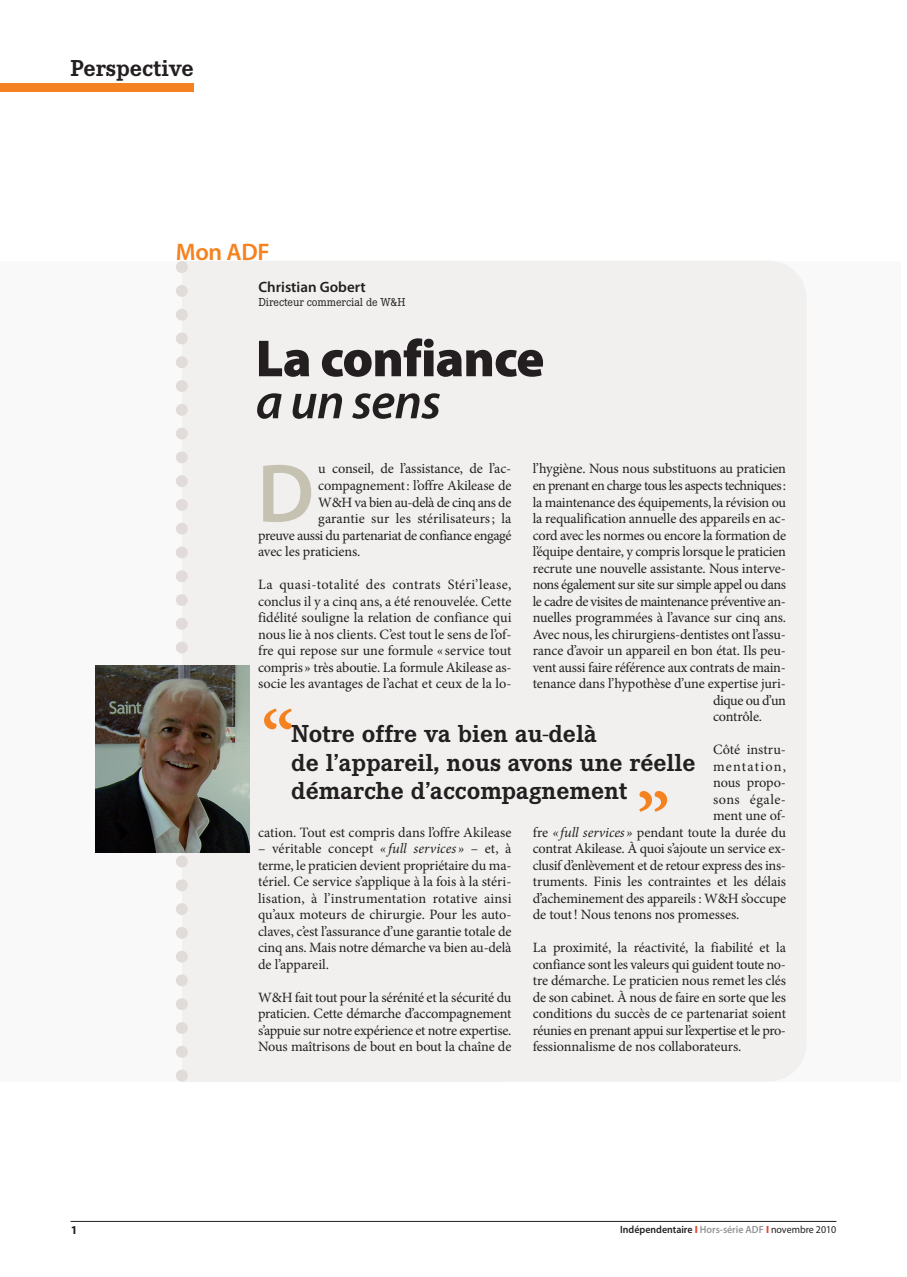
<style>
.page{position:relative;width:907px;height:1277px;background:#fff}
.page>*{position:absolute;margin:0;border:0;box-sizing:border-box;transform-origin:0 0}
.t1{font:600 83.4px "Myriad Pro";color:#c5c2b2}
.t2{font:600 78px "Minion Pro";color:#f58220}
.t3{font:900 52.5px "Myriad Pro";letter-spacing:-.015em;color:#231f20}
.t4{font:italic 600 50.1px "Myriad Pro";letter-spacing:-.015em;color:#231f20}
.t5{font:700 25.5px/28.5px "Corporate E";color:#231f20}
.t6{font:700 24px "Corporate E";color:#231f20}
.t7{font:600 24px "Myriad Pro";letter-spacing:-.015em;color:#f58220}
.t8{font:600 15px "Myriad Pro";color:#231f20}
.t9{font:14.25px/16.5px "Minion Pro";letter-spacing:-.015em;color:#231f20;text-align:justify}
.t10{font:14.25px "Minion Pro";letter-spacing:-.035em;color:#231f20}
.t11{font:14.25px "Minion Pro";letter-spacing:-.04em;color:#231f20}
.t12{font:14.25px "Minion Pro";letter-spacing:.005em;color:#231f20}
.t13{font:14.25px "Minion Pro";letter-spacing:.085em;color:#231f20}
.t14{font:14.25px "Minion Pro";letter-spacing:.035em;color:#231f20}
.t15{font:12px "Corporate E";letter-spacing:-.005em;color:#231f20}
.t16{font:700 12px "Myriad Pro";color:#231f20}
.t17{font:600 10.5px "Myriad Pro";color:#231f20;scale:.95 1}
.s1{font-style:italic}
.s2{font-weight:900;color:#e74634}
.s3{color:#939598}
.s4{font-weight:400}
</style>
<div class="page">
<hr style="left:71px;top:1221px;width:765px;height:1px;background:#231f20">
<div style="left:0;top:83px;width:194px;height:9px;background:#f58220"></div>
<div style="left:0;top:261px;width:900px;height:820px;background:#faf9f9"></div>
<div style="left:182px;top:261px;width:624px;height:820px;background:#f1f0ef;border-radius:38px"></div>
<div style="left:182px;top:261px;width:318px;height:820px;background:#f1f0ef"></div>
<svg style="left:176px;top:261px;width:12px;height:797px"></svg>
<svg style="left:176px;top:1069px;width:12px;height:12px"></svg>
<img style="left:96px;top:665px;width:153px;height:188px">
<h3 class="t6" style="left:71px;top:53px;width:125px">Perspective</h3>
<h3 class="t7" style="left:176px;top:243px;width:95px">Mon ADF</h3>
<p class="t8" style="left:258px;top:281px;width:109px">Christian Gobert</p>
<p class="t15" style="left:258px;top:294px;width:148px">Directeur commercial de W&amp;H</p>
<h3 class="t3" style="left:256px;top:339px;width:290px">La confiance</h3>
<h3 class="t4" style="left:256px;top:382px;width:187px">a un sens</h3>
<p class="t9" style="left:532px;top:462px;width:255px">l’hygiène. Nous nous substituons au praticien</p>
<p class="t11" style="left:532px;top:480px;width:255px">en prenant en charge tous les aspects techniques:</p>
<p class="t9" style="left:532px;top:495px;width:255px">la maintenance des équipements, la révision ou</p>
<p class="t9" style="left:532px;top:511px;width:255px">la requalification annuelle des appareils en ac-</p>
<p class="t9" style="left:532px;top:528px;width:255px">cord avec les normes ou encore la formation de</p>
<p class="t9" style="left:532px;top:544px;width:255px">l’équipe dentaire, y compris lorsque le praticien</p>
<p class="t9" style="left:532px;top:561px;width:255px">recrute une nouvelle assistante. Nous interve-</p>
<p class="t10" style="left:532px;top:579px;width:255px">nons également sur site sur simple appel ou dans</p>
<p class="t10" style="left:532px;top:595px;width:255px">le cadre de visites de maintenance préventive an-</p>
<p class="t9" style="left:532px;top:610px;width:255px">nuelles programmées à l’avance sur cinq ans.</p>
<p class="t9" style="left:532px;top:627px;width:255px">Avec nous, les chirurgiens-dentistes ont l’assu-</p>
<p class="t9" style="left:532px;top:643px;width:255px">rance d’avoir un appareil en bon état. Ils peu-</p>
<p class="t9" style="left:532px;top:660px;width:255px">vent aussi faire référence aux contrats de main-</p>
<p class="t9" style="left:532px;top:676px;width:255px">tenance dans l’hypothèse d’une expertise juri-</p>
<p class="t9" style="left:713px;top:693px;width:75px">dique ou d’un</p>
<p class="t9" style="left:713px;top:709px;width:51px">contrôle.</p>
<p class="t9" style="left:713px;top:742px;width:74px">Côté instru-</p>
<p class="t13" style="left:713px;top:760px;width:75px">mentation,</p>
<p class="t9" style="left:713px;top:775px;width:74px">nous propo-</p>
<p class="t14" style="left:713px;top:793px;width:74px">sons égale-</p>
<p class="t9" style="left:713px;top:808px;width:74px">ment une of-</p>
<p class="t9" style="left:532px;top:825px;width:255px">fre <span class="s1">«full services»</span> pendant toute la durée du</p>
<p class="t9" style="left:532px;top:841px;width:255px">contrat Akilease. À quoi s’ajoute un service ex-</p>
<p class="t9" style="left:532px;top:858px;width:255px">clusif d’enlèvement et de retour express des ins-</p>
<p class="t9" style="left:532px;top:874px;width:255px">truments. Finis les contraintes et les délais</p>
<p class="t9" style="left:532px;top:891px;width:255px">d’acheminement des appareils : W&amp;H s’occupe</p>
<p class="t9" style="left:532px;top:907px;width:208px">de tout! Nous tenons nos promesses.</p>
<p class="t9" style="left:532px;top:940px;width:255px">La proximité, la réactivité, la fiabilité et la confiance sont les valeurs qui guident toute no&shy;tre démarche. Le praticien nous remet les clés de son cabinet. À nous de faire en sorte que les conditions du succès de ce partenariat soient réunies en prenant appui sur l’expertise et le pro&shy;fessionnalisme de nos collaborateurs.</p>
<p class="t9" style="left:318px;top:462px;width:194px">u conseil, de l’assistance, de l’ac-</p>
<p class="t9" style="left:318px;top:478px;width:195px">compagnement: l’offre Akilease de</p>
<p class="t9" style="left:318px;top:495px;width:195px">W&amp;H va bien au-delà de cinq ans de</p>
<p class="t12" style="left:318px;top:513px;width:195px">garantie sur les stérilisateurs; la</p>
<p class="t9" style="left:258px;top:528px;width:255px">preuve aussi du partenariat de confiance engagé</p>
<p class="t9" style="left:258px;top:544px;width:104px">avec les praticiens.</p>
<p class="t9" style="left:258px;top:577px;width:255px">La quasi-totalité des contrats Stéri’lease, conclus il y a cinq ans, a été renouvelée. Cette fidélité souligne la relation de confiance qui nous lie à nos clients. C’est tout le sens de l’of&shy;fre qui repose sur une formule « service tout compris» très aboutie. La formule Akilease as&shy;socie les avantages de l’achat et ceux de la lo-</p>
<h1 class="t1" style="left:257px;top:462px;width:58px">D</h1>
<h2 class="t2" style="left:261px;top:710px;width:35px">“</h2>
<h3 class="t5" style="left:291px;top:719px;width:405px">Notre offre va bien au-delà<br>de l’appareil, nous avons une réelle démarche d’accompagnement</h3>
<h2 class="t2" style="left:636px;top:791px;width:35px">”</h2>
<p class="t9" style="left:258px;top:825px;width:255px">cation. Tout est compris dans l’offre Akilease</p>
<p class="t9" style="left:258px;top:841px;width:255px">– véritable concept <span class="s1">« full services »</span> – et, à terme, le praticien devient propriétaire du ma&shy;tériel. Ce service s’applique à la fois à la stéri&shy;lisation, à l’instrumentation rotative ainsi qu’aux moteurs de chirurgie. Pour les auto&shy;claves, c’est l’assurance d’une garantie totale de cinq ans. Mais notre démarche va bien au-delà de l’appareil.</p>
<p class="t9" style="left:258px;top:990px;width:255px">W&amp;H fait tout pour la sérénité et la sécurité du praticien. Cette démarche d’accompagnement s’appuie sur notre expérience et notre expertise.<br>Nous maîtrisons de bout en bout la chaîne de</p>
<p class="t16" style="left:71px;top:1225px;width:8px">1</p>
<p class="t17" style="left:620px;top:1225px;width:229px">Indépendentaire <span class="s2">I</span> <span class="s3">Hors-série ADF</span> <span class="s2">I</span> <span class="s4">novembre 2010</span></p>
</div>
